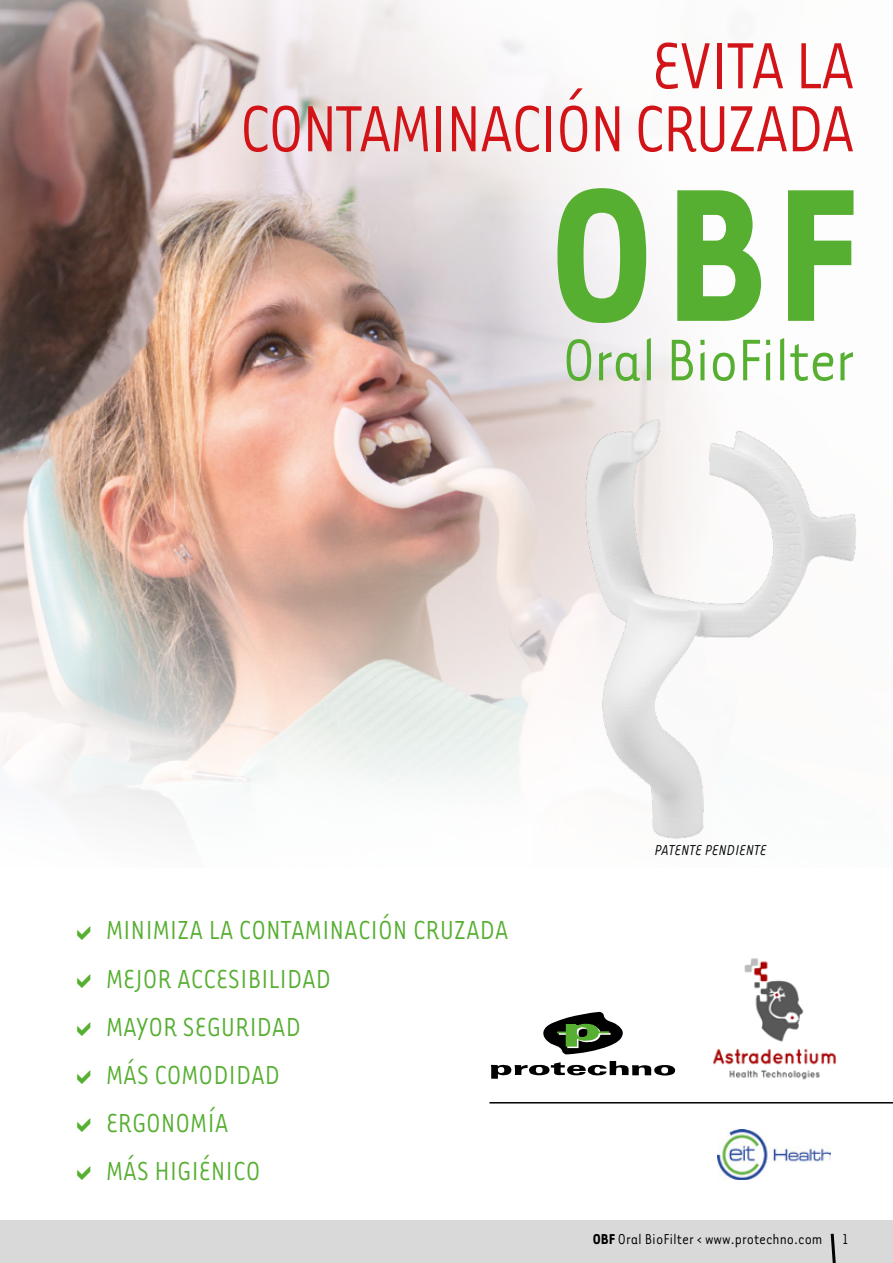
<style>
.page{position:relative;width:893px;height:1263px;background:#fff}
.page>*{position:absolute;margin:0;border:0;box-sizing:border-box;transform-origin:0 0}
.t1{font:700 217.5px "Tarzana Narrow";color:#56af31}
.t2{font:75px/63px "Tarzana Narrow";letter-spacing:-.035em;color:#d21418;text-align:right}
.t3{font:67.5px "Tarzana Narrow";letter-spacing:-.02em;color:#56af31}
.t4{font:30px/48px "Tarzana Narrow";color:#56af31}
.t5{font:16.5px "Tarzana Narrow";color:#000}
.t6{font:italic 16.5px "Tarzana Narrow";color:#000}
.s1{font-weight:700}
</style>
<div class="page">
<div style="left:0;top:1220px;width:893px;height:43px;background:#d9d9d9"></div>
<svg style="left:830px;top:1233px;width:6px;height:30px"></svg>
<img style="left:0;top:0;width:694px;height:831px">
<img style="left:523px;top:400px;width:333px;height:439px">
<hr style="left:489px;top:1102px;width:404px;height:1px;background:#000">
<svg style="left:491px;top:1061px;width:184px;height:18px"></svg>
<svg style="left:543px;top:1012px;width:80px;height:42px"></svg>
<img style="left:713px;top:958px;width:123px;height:122px">
<img style="left:717px;top:1129px;width:114px;height:50px">
<h2 class="t2" style="left:239px;top:31px;width:617px">EVITA LA<br>CONTAMINACIÓN CRUZADA</h2>
<h1 class="t1" style="left:549px;top:119px;width:310px">OBF</h1>
<h3 class="t3" style="left:562px;top:319px;width:294px">Oral BioFilter</h3>
<p class="t4" style="left:106px;top:905px;width:404px">MINIMIZA LA CONTAMINACIÓN CRUZADA<br>MEJOR ACCESIBILIDAD<br>MAYOR SEGURIDAD<br>MÁS COMODIDAD<br>ERGONOMÍA<br>MÁS HIGIÉNICO</p>
<p class="t6" style="left:655px;top:840px;width:113px">PATENTE PENDIENTE</p>
<p class="t5" style="left:593px;top:1228px;width:257px"><span class="s1">OBF</span> Oral BioFilter &lt; www.protechno.com 1</p>
</div>
